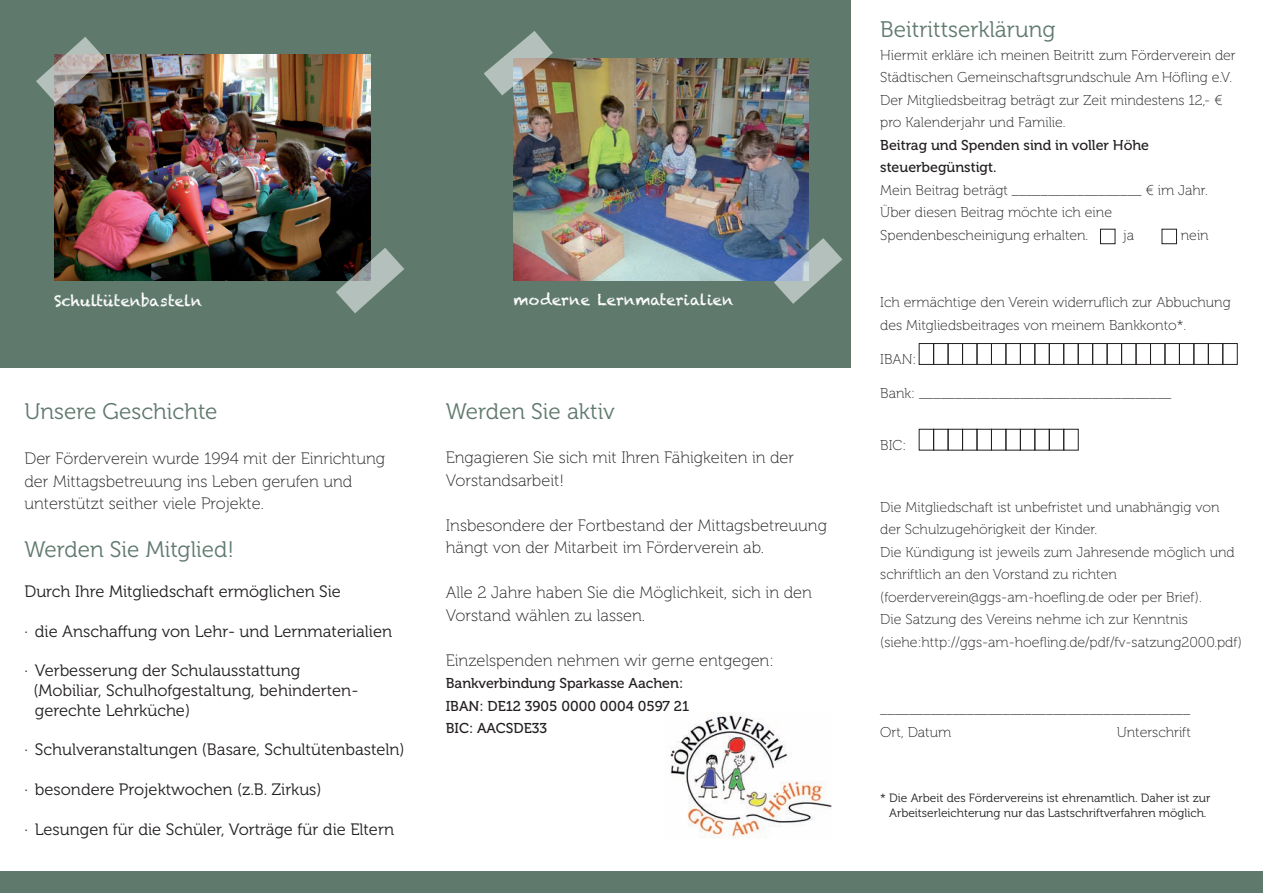
<style>
.page{position:relative;width:1263px;height:893px;background:#fff}
.page>*{position:absolute;margin:0;border:0;box-sizing:border-box;transform-origin:0 0}
.t1{font:22.5px "Museo 300";color:#5f796d}
.t2{font:16.5px/22.5px "Museo 100";color:#231f20}
.t3{font:16.5px/19.8px "Museo 300";color:#231f20}
.t4{font:15px "Chalkduster";color:#fff}
.t5{font:14.25px/22.5px "Museo 100";color:#231f20}
.t6{font:14.25px/22.5px "Museo 500";color:#231f20}
.t7{font:12px/14.4px "Museo 300";color:#231f20;text-align:center}
</style>
<div class="page">
<div style="left:0;top:0;width:850px;height:367px;background:#5f796d"></div>
<div style="left:0;top:872px;width:1263px;height:21px;background:#5f796d"></div>
<div style="left:1100px;top:229px;width:15px;height:15px;border:1px solid #231f20"></div>
<div style="left:1161px;top:229px;width:16px;height:15px;border:1px solid #231f20"></div>
<img style="left:54px;top:54px;width:316px;height:226px">
<svg style="left:36px;top:37px;width:68px;height:65px"></svg>
<svg style="left:336px;top:248px;width:68px;height:65px"></svg>
<img style="left:514px;top:58px;width:295px;height:223px">
<svg style="left:484px;top:31px;width:69px;height:64px"></svg>
<img style="left:670px;top:712px;width:161px;height:126px">
<svg style="left:774px;top:238px;width:68px;height:66px"></svg>
<div style="left:919px;top:343px;width:15px;height:22px;border:1px solid #231f20"></div>
<div style="left:933px;top:343px;width:15px;height:22px;border:1px solid #231f20"></div>
<div style="left:948px;top:343px;width:15px;height:22px;border:1px solid #231f20"></div>
<div style="left:962px;top:343px;width:15px;height:22px;border:1px solid #231f20"></div>
<div style="left:977px;top:343px;width:15px;height:22px;border:1px solid #231f20"></div>
<div style="left:991px;top:343px;width:15px;height:22px;border:1px solid #231f20"></div>
<div style="left:1006px;top:343px;width:14px;height:22px;border:1px solid #231f20"></div>
<div style="left:1020px;top:343px;width:15px;height:22px;border:1px solid #231f20"></div>
<div style="left:1035px;top:343px;width:14px;height:22px;border:1px solid #231f20"></div>
<div style="left:1049px;top:343px;width:15px;height:22px;border:1px solid #231f20"></div>
<div style="left:1063px;top:343px;width:15px;height:22px;border:1px solid #231f20"></div>
<div style="left:1078px;top:343px;width:15px;height:22px;border:1px solid #231f20"></div>
<div style="left:1092px;top:343px;width:15px;height:22px;border:1px solid #231f20"></div>
<div style="left:1107px;top:343px;width:15px;height:22px;border:1px solid #231f20"></div>
<div style="left:1121px;top:343px;width:15px;height:22px;border:1px solid #231f20"></div>
<div style="left:1136px;top:343px;width:15px;height:22px;border:1px solid #231f20"></div>
<div style="left:1150px;top:343px;width:15px;height:22px;border:1px solid #231f20"></div>
<div style="left:1165px;top:343px;width:14px;height:22px;border:1px solid #231f20"></div>
<div style="left:1179px;top:343px;width:15px;height:22px;border:1px solid #231f20"></div>
<div style="left:1194px;top:343px;width:14px;height:22px;border:1px solid #231f20"></div>
<div style="left:1208px;top:343px;width:15px;height:22px;border:1px solid #231f20"></div>
<div style="left:1222px;top:343px;width:15px;height:22px;border:1px solid #231f20"></div>
<div style="left:933px;top:429px;width:15px;height:21px;border:1px solid #231f20"></div>
<div style="left:948px;top:429px;width:15px;height:21px;border:1px solid #231f20"></div>
<div style="left:962px;top:429px;width:15px;height:21px;border:1px solid #231f20"></div>
<div style="left:977px;top:429px;width:15px;height:21px;border:1px solid #231f20"></div>
<div style="left:991px;top:429px;width:15px;height:21px;border:1px solid #231f20"></div>
<div style="left:1020px;top:429px;width:15px;height:21px;border:1px solid #231f20"></div>
<div style="left:1049px;top:429px;width:15px;height:21px;border:1px solid #231f20"></div>
<div style="left:1063px;top:429px;width:15px;height:21px;border:1px solid #231f20"></div>
<p class="t4" style="left:54px;top:292px;width:150px">Schultütenbasteln</p>
<p class="t4" style="left:514px;top:291px;width:221px">moderne Lernmaterialien</p>
<h1 class="t1" style="left:24px;top:399px;width:195px">Unsere Geschichte</h1>
<p class="t2" style="left:24px;top:448px;width:362px">Der Förderverein wurde 1994 mit der Einrichtung der Mittagsbetreuung ins Leben gerufen und unterstützt seither viele Projekte.</p>
<h1 class="t1" style="left:24px;top:537px;width:211px">Werden Sie Mitglied!</h1>
<p class="t3" style="left:24px;top:582px;width:318px">Durch Ihre Mitgliedschaft ermöglichen Sie</p>
<p class="t3" style="left:24px;top:621px;width:369px">· die Anschaffung von Lehr- und Lernmaterialien</p>
<p class="t3" style="left:33px;top:661px;width:327px;text-indent:-9px">· Verbesserung der Schulausstattung (Mobiliar, Schulhofgestaltung, behinderten&shy;gerechte Lehrküche)</p>
<p class="t3" style="left:24px;top:740px;width:382px">· Schulveranstaltungen (Basare, Schultütenbasteln)</p>
<p class="t3" style="left:24px;top:780px;width:299px">· besondere Projektwochen (z.B. Zirkus)</p>
<p class="t3" style="left:24px;top:819px;width:371px">· Lesungen für die Schüler, Vorträge für die Eltern</p>
<h1 class="t1" style="left:446px;top:399px;width:171px">Werden Sie aktiv</h1>
<p class="t2" style="left:446px;top:447px;width:350px">Engagieren Sie sich mit Ihren Fähigkeiten in der<br>Vorstandsarbeit!</p>
<p class="t2" style="left:446px;top:514px;width:383px">Insbesondere der Fortbestand der Mittagsbetreuung hängt von der Mitarbeit im Förderverein ab.</p>
<p class="t2" style="left:446px;top:582px;width:368px">Alle 2 Jahre haben Sie die Möglichkeit, sich in den<br>Vorstand wählen zu lassen.</p>
<p class="t2" style="left:446px;top:649px;width:330px">Einzelspenden nehmen wir gerne entgegen:</p>
<p class="t6" style="left:446px;top:672px;width:245px">Bankverbindung Sparkasse Aachen:<br>IBAN: DE12 3905 0000 0004 0597 21<br>BIC: AACSDE33</p>
<h1 class="t1" style="left:880px;top:17px;width:177px">Beitrittserklärung</h1>
<p class="t5" style="left:880px;top:44px;width:357px">Hiermit erkläre ich meinen Beitritt zum Förderverein der Städtischen Gemeinschaftsgrundschule Am Höfling e.V.<br>Der Mitgliedsbeitrag beträgt zur Zeit mindestens 12,- € pro Kalenderjahr und Familie.</p>
<p class="t6" style="left:880px;top:134px;width:270px">Beitrag und Spenden sind in voller Höhe steuerbegünstigt.</p>
<p class="t5" style="left:880px;top:179px;width:329px">Mein Beitrag beträgt __________________ € im Jahr.<br>Über diesen Beitrag möchte ich eine<br>Spendenbescheinigung erhalten.</p>
<p class="t5" style="left:1123px;top:224px;width:12px">ja</p>
<p class="t5" style="left:1181px;top:224px;width:29px">nein</p>
<p class="t5" style="left:880px;top:292px;width:352px">Ich ermächtige den Verein widerruflich zur Abbuchung des Mitgliedsbeitrages von meinem Bankkonto*.</p>
<p class="t5" style="left:880px;top:348px;width:38px">IBAN:</p>
<p class="t5" style="left:880px;top:382px;width:293px">Bank: ___________________________________</p>
<p class="t5" style="left:880px;top:434px;width:28px">BIC:</p>
<p class="t5" style="left:880px;top:496px;width:363px">Die Mitgliedschaft ist unbefristet und unabhängig von der Schulzugehörigkeit der Kinder.<br>Die Kündigung ist jeweils zum Jahresende möglich und schriftlich an den Vorstand zu richten (foerderverein@ggs-am-hoefling.de oder per Brief).<br>Die Satzung des Vereins nehme ich zur Kenntnis (siehe:http://ggs-am-hoefling.de/pdf/fv-satzung2000.pdf)</p>
<p class="t5" style="left:880px;top:698px;width:312px">___________________________________________<br>Ort, Datum</p>
<p class="t5" style="left:1117px;top:721px;width:76px">Unterschrift</p>
<p class="t7" style="left:880px;top:791px;width:332px">* Die Arbeit des Fördervereins ist ehrenamtlich. Daher ist zur<br>Arbeitserleichterung nur das Lastschriftverfahren möglich.</p>
</div>
